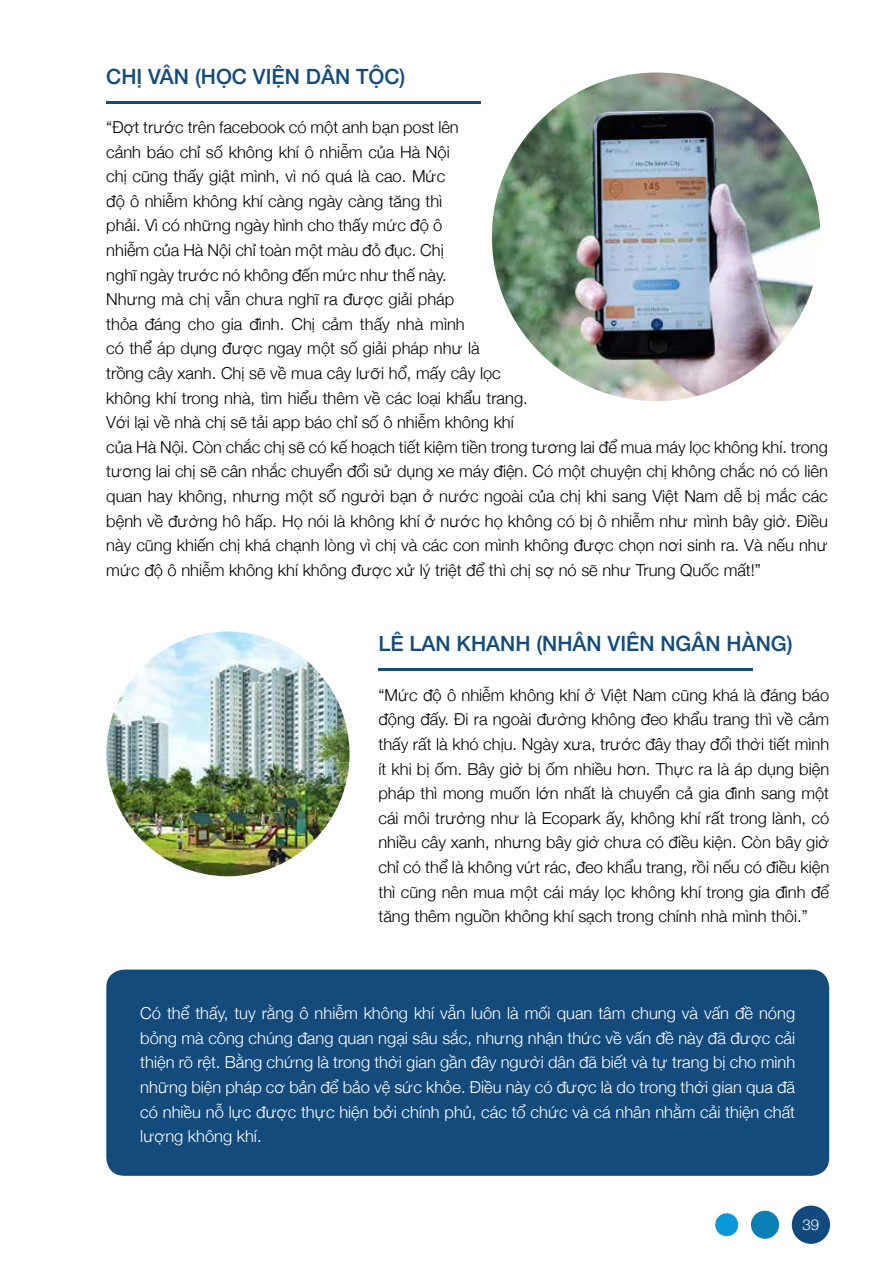
<style>
.page{position:relative;width:893px;height:1263px;background:#fff}
.page>*{position:absolute;margin:0;border:0;box-sizing:border-box;transform-origin:0 0}
.t1{font:500 21px "Helvetica Neue";color:#134b7c}
.t2{font:300 16.5px/24.6px "Helvetica Neue";color:#000}
.t3{font:300 16.5px/24.6px "Helvetica Neue";color:#fff;text-align:justify}
.t4{font:300 15px "Helvetica Neue";color:#fff}
</style>
<div class="page">
<div style="left:106px;top:969px;width:723px;height:207px;background:#134b7c;border-radius:18px"></div>
<img style="left:492px;top:72px;width:328px;height:329px;border-radius:164px">
<img style="left:106px;top:631px;width:244px;height:245px">
<hr style="left:378px;top:668px;width:375px;height:3px;background:#134b7c">
<hr style="left:106px;top:101px;width:374px;height:2px;background:#134b7c">
<div style="left:792px;top:1205px;width:38px;height:39px;background:#124a7d;border-radius:50%"></div>
<div style="left:751px;top:1211px;width:28px;height:28px;background:#0a80b5;border-radius:50%"></div>
<div style="left:715px;top:1213px;width:23px;height:23px;background:#0a99d9;border-radius:50%"></div>
<p class="t1" style="left:106px;top:59px;width:301px">CHỊ VÂN (HỌC VIỆN DÂN TỘC)</p>
<p class="t2" style="left:106px;top:114px;width:723px">“Đợt trước trên facebook có một anh bạn post lên<br>cảnh báo chỉ số không khí ô nhiễm của Hà Nội<br>chị cũng thấy giật mình, vì nó quá là cao. Mức<br>độ ô nhiễm không khí càng ngày càng tăng thì<br>phải. Vì có những ngày hình cho thấy mức độ ô<br>nhiễm của Hà Nội chỉ toàn một màu đỏ đục. Chị<br>nghĩ ngày trước nó không đến mức như thế này.<br>Nhưng mà chị vẫn chưa nghĩ ra được giải pháp<br>thỏa đáng cho gia đình. Chị cảm thấy nhà mình<br>có thể áp dụng được ngay một số giải pháp như là<br>trồng cây xanh. Chị sẽ về mua cây lưỡi hổ, mấy cây lọc<br>không khí trong nhà, tìm hiểu thêm về các loại khẩu trang.<br>Với lại về nhà chị sẽ tải app báo chỉ số ô nhiễm không khí<br>của Hà Nội. Còn chắc chị sẽ có kế hoạch tiết kiệm tiền trong tương lai để mua máy lọc không khí. trong tương lai chị sẽ cân nhắc chuyển đổi sử dụng xe máy điện. Có một chuyện chị không chắc nó có liên quan hay không, nhưng một số người bạn ở nước ngoài của chị khi sang Việt Nam dễ bị mắc các bệnh về đường hô hấp. Họ nói là không khí ở nước họ không có bị ô nhiễm như mình bây giờ. Điều này cũng khiến chị khá chạnh lòng vì chị và các con mình không được chọn nơi sinh ra. Và nếu như mức độ ô nhiễm không khí không được xử lý triệt để thì chị sợ nó sẽ như Trung Quốc mất!”</p>
<p class="t1" style="left:378px;top:627px;width:416px">LÊ LAN KHANH (NHÂN VIÊN NGÂN HÀNG)</p>
<p class="t2" style="left:378px;top:682px;width:452px;text-align:justify">“Mức độ ô nhiễm không khí ở Việt Nam cũng khá là đáng báo động đấy. Đi ra ngoài đường không đeo khẩu trang thì về cảm thấy rất là khó chịu. Ngày xưa, trước đây thay đổi thời tiết mình ít khi bị ốm. Bây giờ bị ốm nhiều hơn. Thực ra là áp dụng biện pháp thì mong muốn lớn nhất là chuyển cả gia đình sang một cái môi trường như là Ecopark ấy, không khí rất trong lành, có nhiều cây xanh, nhưng bây giờ chưa có điều kiện. Còn bây giờ chỉ có thể là không vứt rác, đeo khẩu trang, rồi nếu có điều kiện thì cũng nên mua một cái máy lọc không khí trong gia đình để tăng thêm nguồn không khí sạch trong chính nhà mình thôi.”</p>
<p class="t3" style="left:140px;top:1000px;width:656px">Có thể thấy, tuy rằng ô nhiễm không khí vẫn luôn là mối quan tâm chung và vấn đề nóng bỏng mà công chúng đang quan ngại sâu sắc, nhưng nhận thức về vấn đề này đã được cải thiện rõ rệt. Bằng chứng là trong thời gian gần đây người dân đã biết và tự trang bị cho mình những biện pháp cơ bản để bảo vệ sức khỏe. Điều này có được là do trong thời gian qua đã có nhiều nỗ lực được thực hiện bởi chính phủ, các tổ chức và cá nhân nhằm cải thiện chất lượng không khí.</p>
<p class="t4" style="left:803px;top:1212px;width:18px">39</p>
</div>
